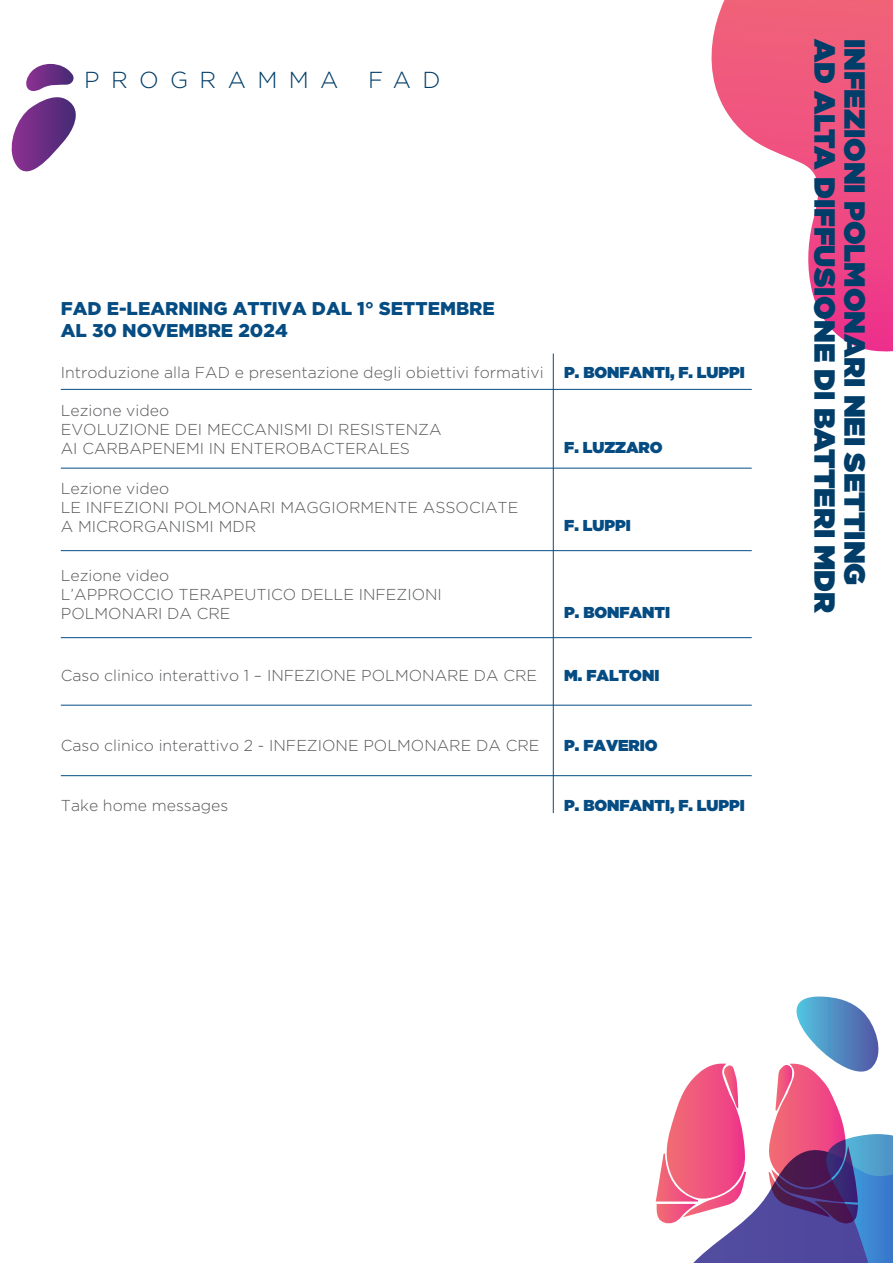
<style>
.page{position:relative;width:893px;height:1263px;background:#fff}
.page>*{position:absolute;margin:0;border:0;box-sizing:border-box;transform-origin:0 0}
.t1{font:900 29.1px "Gotham";color:#003d68}
.t2{font:300 23.1px "Gotham";letter-spacing:.49em;color:#003d68}
.t3{font:900 18.45px/22.2px "Gotham";color:#054c83}
.t4{font:300 15.75px/18.9px "Gotham";color:#57585a}
.t5{font:900 15.75px "Gotham";letter-spacing:-.005em;color:#054c83}
</style>
<div class="page">
<hr style="left:61px;top:389px;width:691px;height:1px;background:#054c83">
<hr style="left:61px;top:468px;width:691px;height:1px;background:#054c83">
<hr style="left:61px;top:550px;width:691px;height:1px;background:#054c83">
<hr style="left:61px;top:637px;width:691px;height:1px;background:#054c83">
<hr style="left:61px;top:705px;width:691px;height:1px;background:#054c83">
<hr style="left:61px;top:775px;width:691px;height:1px;background:#054c83">
<hr style="left:553px;top:354px;width:1px;height:459px;background:#054c83">
<svg style="left:711px;top:0;width:182px;height:352px"></svg>
<svg style="left:656px;top:996px;width:237px;height:267px"></svg>
<svg style="left:11px;top:64px;width:65px;height:108px"></svg>
<h2 class="t2" style="left:84px;top:66px;width:256px">PROGRAMMA</h2>
<h2 class="t2" style="left:368px;top:66px;width:74px">FAD</h2>
<p class="t3" style="left:61px;top:297px;width:436px">FAD E-LEARNING ATTIVA DAL 1° SETTEMBRE<br>AL 30 NOVEMBRE 2024</p>
<p class="t4" style="left:61px;top:362px;width:484px">Introduzione alla FAD e presentazione degli obiettivi formativi</p>
<p class="t5" style="left:564px;top:361px;width:182px">P. BONFANTI, F. LUPPI</p>
<p class="t4" style="left:61px;top:400px;width:382px">Lezione video<br>EVOLUZIONE DEI MECCANISMI DI RESISTENZA<br>AI CARBAPENEMI IN ENTEROBACTERALES</p>
<p class="t4" style="left:61px;top:478px;width:459px">Lezione video<br>LE INFEZIONI POLMONARI MAGGIORMENTE ASSOCIATE<br>A MICRORGANISMI MDR</p>
<p class="t4" style="left:61px;top:565px;width:383px">Lezione video<br>L’APPROCCIO TERAPEUTICO DELLE INFEZIONI<br>POLMONARI DA CRE</p>
<p class="t5" style="left:564px;top:436px;width:100px">F. LUZZARO</p>
<p class="t5" style="left:564px;top:514px;width:68px">F. LUPPI</p>
<p class="t5" style="left:564px;top:601px;width:107px">P. BONFANTI</p>
<p class="t4" style="left:61px;top:665px;width:478px">Caso clinico interattivo 1 – INFEZIONE POLMONARE DA CRE</p>
<p class="t5" style="left:564px;top:664px;width:97px">M. FALTONI</p>
<p class="t4" style="left:61px;top:736px;width:480px">Caso clinico interattivo 2 - INFEZIONE POLMONARE DA CRE</p>
<p class="t5" style="left:564px;top:734px;width:95px">P. FAVERIO</p>
<p class="t4" style="left:61px;top:796px;width:169px">Take home messages</p>
<p class="t5" style="left:564px;top:794px;width:182px">P. BONFANTI, F. LUPPI</p>
<h1 class="t1" style="left:846px;top:39px;width:576px;rotate:90deg">AD ALTA DIFFUSIONE DI BATTERI MDR</h1>
<h1 class="t1" style="left:876px;top:39px;width:548px;rotate:90deg">INFEZIONI POLMONARI NEI SETTING</h1>
</div>
